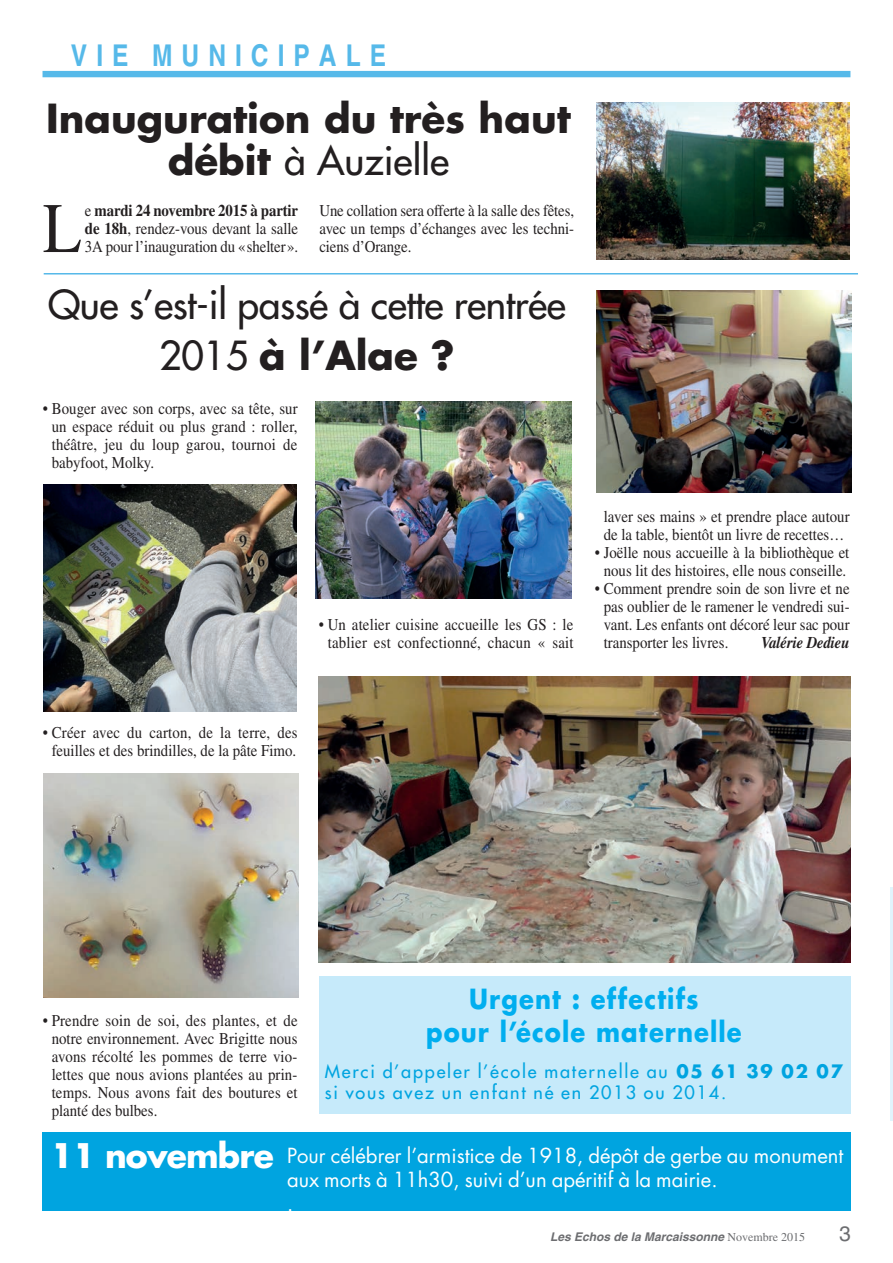
<style>
.page{position:relative;width:893px;height:1263px;background:#fff}
.page>*{position:absolute;margin:0;border:0;box-sizing:border-box;transform-origin:0 0}
.t1{font:70.95px "Times";color:#231f20;scale:.9 1}
.t2{font:39px/51px "Futura";letter-spacing:-.01em;color:#231f20;text-align:center}
.t3{font:700 39px/42px "Futura";color:#231f20;text-align:center}
.t4{font:700 33px "Futura";letter-spacing:-.025em;color:#fff}
.t5{font:700 condensed 30px "Helvetica";letter-spacing:.3em;color:#56b9e9}
.t6{font:700 27px/33px "Futura";letter-spacing:.045em;color:#00aeef;text-align:center;scale:.9 1}
.t7{font:21px "Helvetica";color:#6c6d70}
.t8{font:20.25px/24px "Futura";color:#fff}
.t9{font:18px/21px "Futura";letter-spacing:.1em;color:#00a4e0}
.t10{font:16.5px/18px "Times";color:#231f20;text-align:justify;scale:.9 1}
.t11{font:italic 700 16.5px "Times";letter-spacing:-.01em;color:#231f20;scale:.9 1}
.t12{font:italic 700 12px "Helvetica";color:#6c6d70}
.s1{font-weight:400}
.s2{font-weight:700}
.s3{font-family:"Times";font-weight:400;font-style:normal}
</style>
<div class="page">
<div style="left:43px;top:71px;width:807px;height:6px;background:#56b9e9"></div>
<hr style="left:44px;top:273px;width:814px;height:1px;background:#56b9e9">
<img style="left:596px;top:102px;width:254px;height:157px">
<img style="left:597px;top:290px;width:254px;height:202px">
<img style="left:44px;top:485px;width:252px;height:226px">
<img style="left:319px;top:677px;width:532px;height:285px">
<img style="left:316px;top:402px;width:255px;height:196px">
<img style="left:44px;top:774px;width:254px;height:223px">
<div style="left:319px;top:976px;width:532px;height:138px;background:#c6eafa"></div>
<hr style="left:890px;top:887px;width:3px;height:234px;background:#e1f4fc">
<div style="left:43px;top:1132px;width:808px;height:78px;background:#00a4e0"></div>
<h3 class="t5" style="left:71px;top:37px;width:317px">VIE MUNICIPALE</h3>
<h2 class="t3" style="left:46px;top:97px;width:526px">Inauguration du très haut débit <span class="s1">à Auzielle</span></h2>
<h1 class="t1" style="left:43px;top:188px;width:45px">L</h1>
<p class="t10" style="left:85px;top:201px;width:238px">e <span class="s2">mardi 24 novembre 2015 à partir de 18h</span>, rendez-vous devant la salle 3A pour l’inauguration du «shelter».</p>
<p class="t10" style="left:319px;top:201px;width:284px">Une collation sera offerte à la salle des fêtes, avec un temps d’échanges avec les techni&shy;ciens d’Orange.</p>
<h2 class="t2" style="left:48px;top:279px;width:519px">Que s’est-il passé à cette rentrée<br>2015 <span class="s2">à l’Alae ?</span></h2>
<p class="t10" style="left:52px;top:399px;width:275px;text-indent:-9px">• Bouger avec son corps, avec sa tête, sur un espace réduit ou plus grand : roller, théâtre, jeu du loup garou, tournoi de babyfoot, Molky.</p>
<p class="t10" style="left:319px;top:615px;width:285px;text-align:center">• Un atelier cuisine accueille les GS : le tablier est confectionné, chacun « sait</p>
<p class="t10" style="left:604px;top:507px;width:275px">laver ses mains » et prendre place autour de la table, bientôt un livre de recettes…</p>
<p class="t10" style="left:595px;top:543px;width:284px;text-align:center">• Joëlle nous accueille à la bibliothèque et nous lit des histoires, elle nous conseille.</p>
<p class="t10" style="left:604px;top:579px;width:275px;text-indent:-9px">• Comment prendre soin de son livre et ne pas oublier de le ramener le vendredi sui&shy;vant. Les enfants ont décoré leur sac pour transporter les livres.</p>
<p class="t11" style="left:761px;top:633px;width:100px">Valérie Dedieu</p>
<p class="t10" style="left:43px;top:723px;width:285px;text-align:center">• Créer avec du carton, de la terre, des feuilles et des brindilles, de la pâte Fimo.</p>
<p class="t10" style="left:52px;top:1011px;width:275px;text-indent:-9px">• Prendre soin de soi, des plantes, et de notre environnement. Avec Brigitte nous avons récolté les pommes de terre vio&shy;lettes que nous avions plantées au prin&shy;temps. Nous avons fait des boutures et planté des bulbes.</p>
<h3 class="t6" style="left:426px;top:982px;width:352px">Urgent : effectifs<br>pour l’école maternelle</h3>
<p class="t9" style="left:325px;top:1061px;width:520px">Merci d’appeler l’école maternelle au <span class="s2">05 61 39 02 07 </span>si vous avez un enfant né en 2013 ou 2014.</p>
<h3 class="t4" style="left:51px;top:1133px;width:224px">11 novembre</h3>
<p class="t8" style="left:287px;top:1143px;width:558px">Pour célébrer l’armistice de 1918, dépôt de gerbe au monument aux morts à 11h30, suivi d’un apéritif à la mairie.<br>.</p>
<p class="t12" style="left:550px;top:1229px;width:257px">Les Echos de la Marcaissonne <span class="s3">Novembre 2015</span></p>
<p class="t7" style="left:839px;top:1221px;width:13px">3</p>
</div>
